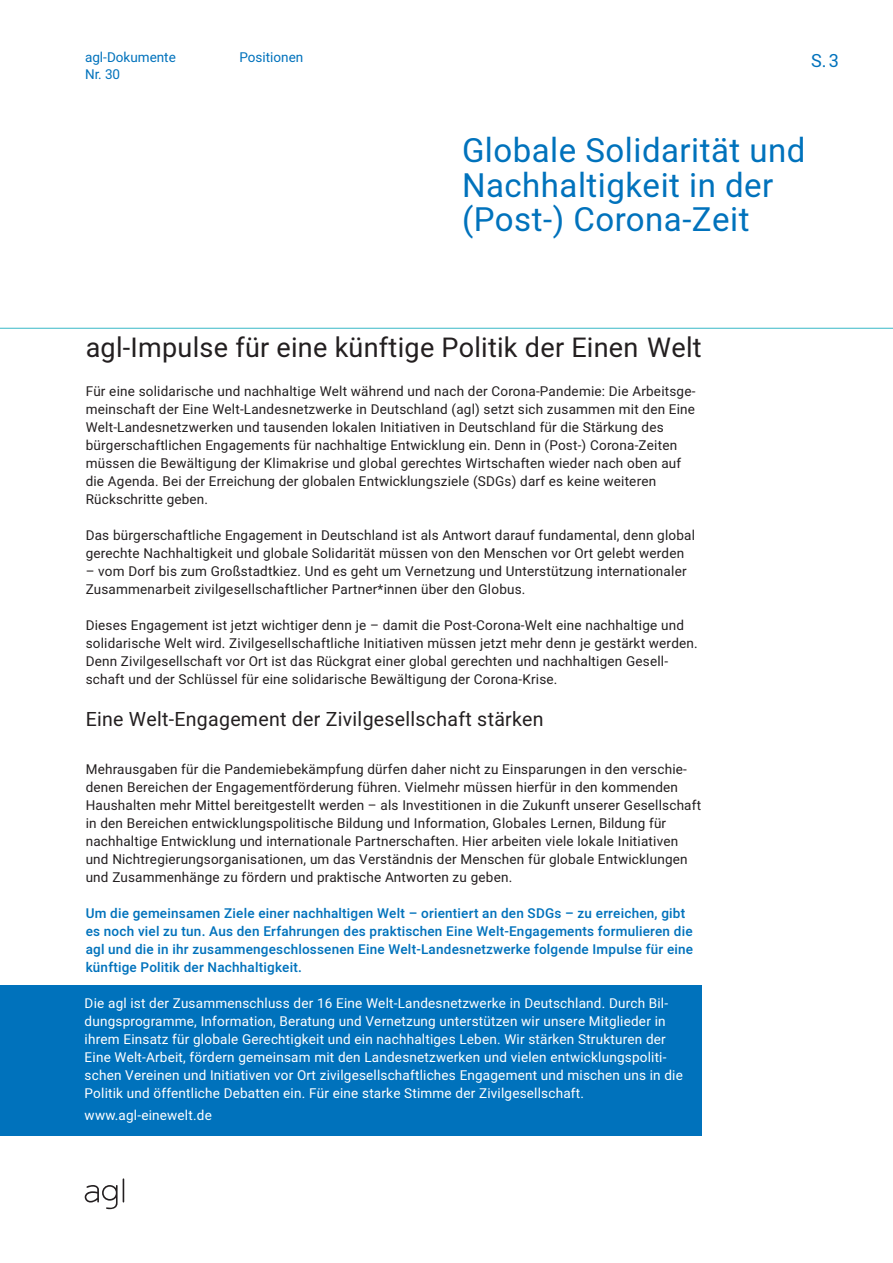
<style>
.page{position:relative;width:893px;height:1263px;background:#fff}
.page>*{position:absolute;margin:0;border:0;box-sizing:border-box;transform-origin:0 0}
.t1{font:33px/34.5px "Heebo";letter-spacing:.015em;color:#0072bc}
.t2{font:27px "Heebo";letter-spacing:.01em;color:#231f20}
.t3{font:19.5px "Heebo";letter-spacing:.015em;color:#231f20}
.t4{font:18px "Heebo";color:#0072bc}
.t5{font:13.5px/18px "Heebo";letter-spacing:.015em;color:#231f20}
.t6{font:13.5px/18px "Heebo";letter-spacing:.015em;color:#fff}
.t7{font:500 13.5px/18px "Heebo";letter-spacing:.015em;color:#0072bc}
.t8{font:13.5px/16.5px "Heebo";color:#0072bc}
</style>
<div class="page">
<svg style="left:85px;top:1178px;width:39px;height:31px"></svg>
<hr style="left:0;top:328px;width:893px;height:1px;background:#38b9c7">
<div style="left:0;top:985px;width:702px;height:150px;background:#0072bc"></div>
<p class="t8" style="left:85px;top:49px;width:92px">agl-Dokumente<br>Nr. 30</p>
<p class="t8" style="left:239px;top:49px;width:65px">Positionen</p>
<h3 class="t4" style="left:811px;top:48px;width:29px">S.3</h3>
<h1 class="t1" style="left:462px;top:133px;width:345px">Globale Solidarität und<br>Nachhaltigkeit in der (Post-) Corona-Zeit</h1>
<h2 class="t2" style="left:86px;top:328px;width:618px">agl-Impulse für eine künftige Politik der Einen Welt</h2>
<p class="t5" style="left:86px;top:382px;width:611px">Für eine solidarische und nachhaltige Welt während und nach der Corona-Pandemie: Die Arbeitsge&shy;meinschaft der Eine Welt-Landesnetzwerke in Deutschland (agl) setzt sich zusammen mit den Eine Welt-Landesnetzwerken und tausenden lokalen Initiativen in Deutschland für die Stärkung des bürgerschaftlichen Engagements für nachhaltige Entwicklung ein. Denn in (Post-) Corona-Zeiten müssen die Bewältigung der Klimakrise und global gerechtes Wirtschaften wieder nach oben auf die Agenda. Bei der Erreichung der globalen Entwicklungsziele (SDGs) darf es keine weiteren Rückschritte geben.</p>
<p class="t5" style="left:86px;top:526px;width:611px">Das bürgerschaftliche Engagement in Deutschland ist als Antwort darauf fundamental, denn global gerechte Nachhaltigkeit und globale Solidarität müssen von den Menschen vor Ort gelebt werden</p>
<p class="t5" style="left:86px;top:562px;width:602px">– vom Dorf bis zum Großstadtkiez. Und es geht um Vernetzung und Unterstützung internationaler<br>Zusammenarbeit zivilgesellschaftlicher Partner*innen über den Globus.</p>
<p class="t5" style="left:86px;top:616px;width:614px">Dieses Engagement ist jetzt wichtiger denn je – damit die Post-Corona-Welt eine nachhaltige und solidarische Welt wird. Zivilgesellschaftliche Initiativen müssen jetzt mehr denn je gestärkt werden.<br>Denn Zivilgesellschaft vor Ort ist das Rückgrat einer global gerechten und nachhaltigen Gesell&shy;schaft und der Schlüssel für eine solidarische Bewältigung der Corona-Krise.</p>
<h3 class="t3" style="left:86px;top:706px;width:460px">Eine Welt-Engagement der Zivilgesellschaft stärken</h3>
<p class="t5" style="left:86px;top:760px;width:617px">Mehrausgaben für die Pandemiebekämpfung dürfen daher nicht zu Einsparungen in den verschie&shy;denen Bereichen der Engagementförderung führen. Vielmehr müssen hierfür in den kommenden Haushalten mehr Mittel bereitgestellt werden – als Investitionen in die Zukunft unserer Gesellschaft in den Bereichen entwicklungspolitische Bildung und Information, Globales Lernen, Bildung für nachhaltige Entwicklung und internationale Partnerschaften. Hier arbeiten viele lokale Initiativen und Nichtregierungsorganisationen, um das Verständnis der Menschen für globale Entwicklungen und Zusammenhänge zu fördern und praktische Antworten zu geben.</p>
<p class="t7" style="left:86px;top:904px;width:609px">Um die gemeinsamen Ziele einer nachhaltigen Welt – orientiert an den SDGs – zu erreichen, gibt es noch viel zu tun. Aus den Erfahrungen des praktischen Eine Welt-Engagements formulieren die agl und die in ihr zusammengeschlossenen Eine Welt-Landesnetzwerke folgende Impulse für eine künftige Politik der Nachhaltigkeit.</p>
<p class="t6" style="left:85px;top:994px;width:600px">Die agl ist der Zusammenschluss der 16 Eine Welt-Landesnetzwerke in Deutschland. Durch Bil&shy;dungsprogramme, Information, Beratung und Vernetzung unterstützen wir unsere Mitglieder in ihrem Einsatz für globale Gerechtigkeit und ein nachhaltiges Leben. Wir stärken Strukturen der Eine Welt-Arbeit, fördern gemeinsam mit den Landesnetzwerken und vielen entwicklungspoliti&shy;schen Vereinen und Initiativen vor Ort zivilgesellschaftliches Engagement und mischen uns in die Politik und öffentliche Debatten ein. Für eine starke Stimme der Zivilgesellschaft.</p>
<p class="t6" style="left:85px;top:1106px;width:129px">www.agl-einewelt.de</p>
</div>
